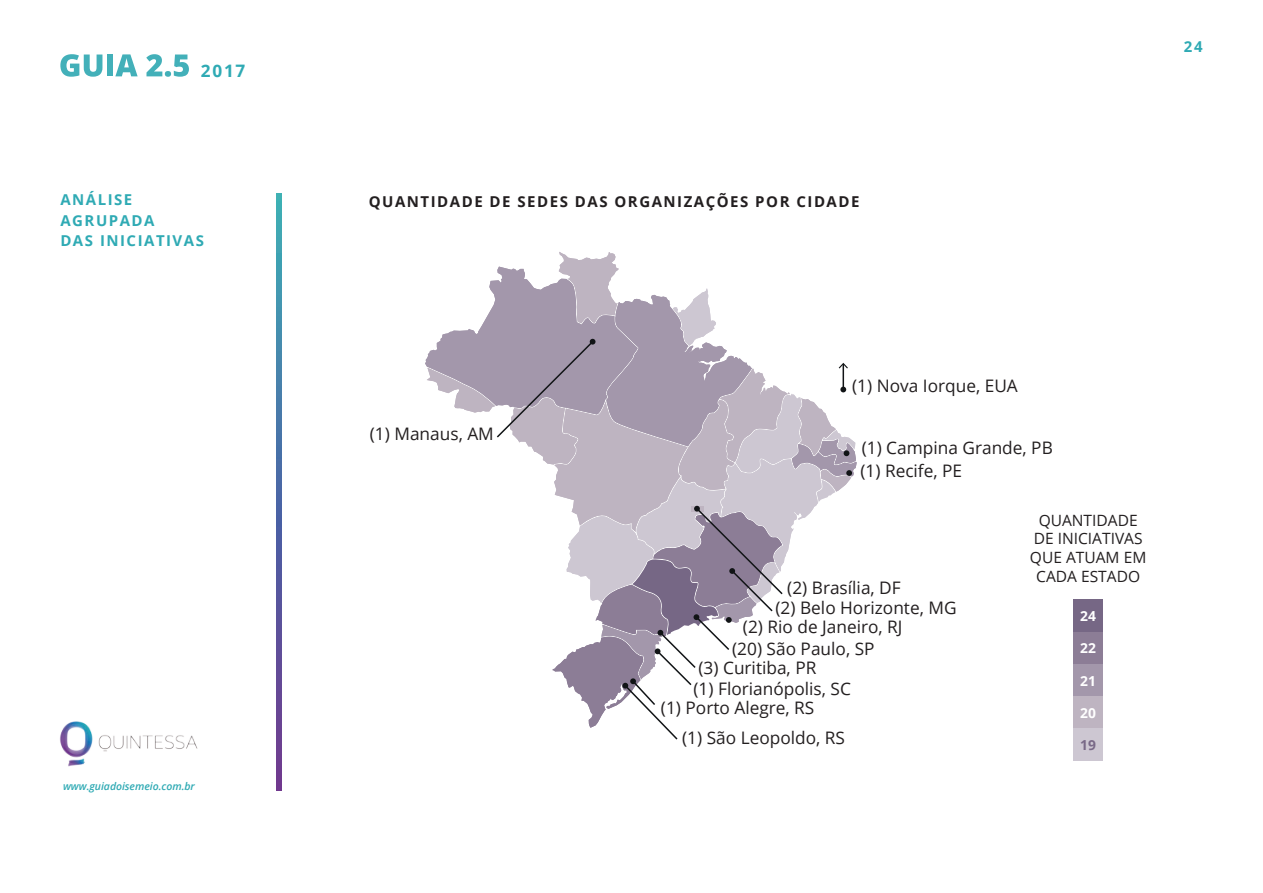
<style>
.page{position:relative;width:1263px;height:893px;background:#fff}
.page>*{position:absolute;margin:0;border:0;box-sizing:border-box;transform-origin:0 0}
.t1{font:17.25px "Open Sans";color:#231f20}
.t2{font:700 17.25px "Open Sans";color:#2faab4}
.t3{font:15.6px/18.6px "Open Sans";color:#231f20;text-align:center}
.t4{font:700 15px "Open Sans";letter-spacing:.1em;color:#231f20}
.t5{font:700 15px/20.2px "Open Sans";letter-spacing:.1em;color:#2faab4}
.t6{font:700 13.8px "Open Sans";color:#fff}
.t7{font:700 13.8px "Open Sans";color:#796987}
.t8{font:italic 600 10.5px "Open Sans";letter-spacing:-.005em;color:#2faab4}
</style>
<div class="page">
<svg style="left:425px;top:252px;width:432px;height:488px"></svg>
<div style="left:1073px;top:696px;width:30px;height:32px;background:#beb4c1"></div>
<div style="left:1073px;top:728px;width:30px;height:32px;background:#cdc7d2"></div>
<div style="left:1073px;top:664px;width:30px;height:32px;background:#a397ab"></div>
<div style="left:1073px;top:632px;width:30px;height:32px;background:#8c7d96"></div>
<div style="left:1073px;top:599px;width:30px;height:33px;background:#766785"></div>
<svg style="left:277px;top:194px;width:5px;height:597px;background:#506da3"></svg>
<svg style="left:60px;top:54px;width:42px;height:23px"></svg>
<div style="left:107px;top:55px;width:6px;height:21px;background:#43b0b9"></div>
<svg style="left:115px;top:54px;width:23px;height:22px"></svg>
<svg style="left:146px;top:54px;width:43px;height:23px"></svg>
<img style="left:60px;top:721px;width:138px;height:46px">
<p class="t2" style="left:201px;top:58px;width:46px">2017</p>
<p class="t5" style="left:60px;top:189px;width:73px">ANÁLISE</p>
<p class="t4" style="left:369px;top:191px;width:492px">QUANTIDADE DE SEDES DAS ORGANIZAÇÕES POR CIDADE</p>
<p class="t5" style="left:60px;top:210px;width:145px">AGRUPADA<br>DAS INICIATIVAS</p>
<p class="t5" style="left:1184px;top:36px;width:20px">24</p>
<p class="t8" style="left:63px;top:779px;width:133px">www.guiadoisemeio.com.br</p>
<p class="t1" style="left:370px;top:422px;width:126px">(1) Manaus, AM</p>
<p class="t1" style="left:852px;top:374px;width:167px">(1) Nova Iorque, EUA</p>
<p class="t1" style="left:862px;top:436px;width:193px">(1) Campina Grande, PB</p>
<p class="t1" style="left:860px;top:459px;width:103px">(1) Recife, PE</p>
<p class="t1" style="left:787px;top:576px;width:115px">(2) Brasília, DF</p>
<p class="t1" style="left:775px;top:596px;width:183px">(2) Belo Horizonte, MG</p>
<p class="t1" style="left:743px;top:615px;width:161px">(2) Rio de Janeiro, RJ</p>
<p class="t1" style="left:732px;top:637px;width:144px">(20) São Paulo, SP</p>
<p class="t1" style="left:698px;top:656px;width:119px">(3) Curitiba, PR</p>
<p class="t1" style="left:693px;top:676px;width:159px">(1) Florianópolis, SC</p>
<p class="t1" style="left:661px;top:696px;width:155px">(1) Porto Alegre, RS</p>
<p class="t1" style="left:682px;top:726px;width:164px">(1) São Leopoldo, RS</p>
<p class="t3" style="left:1030px;top:510px;width:118px">QUANTIDADE<br>DE INICIATIVAS<br>QUE ATUAM EM<br>CADA ESTADO</p>
<p class="t6" style="left:1080px;top:606px;width:17px">24</p>
<p class="t6" style="left:1080px;top:639px;width:17px">22</p>
<p class="t6" style="left:1080px;top:671px;width:17px">21</p>
<p class="t6" style="left:1080px;top:703px;width:17px">20</p>
<p class="t7" style="left:1080px;top:735px;width:17px">19</p>
</div>
